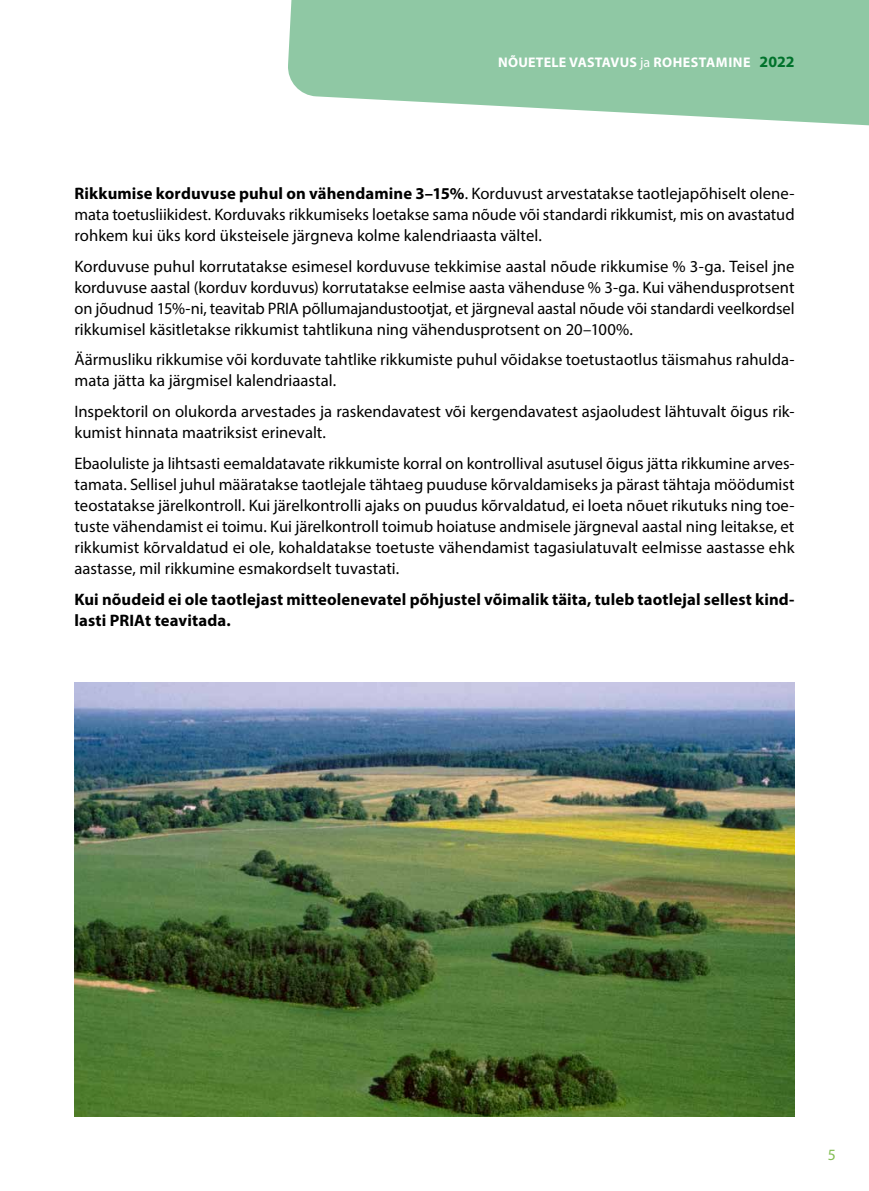
<style>
.page{position:relative;width:869px;height:1191px;background:#fff}
.page>*{position:absolute;margin:0;border:0;box-sizing:border-box;transform-origin:0 0}
.t1{font:16.62px/21px "Myriad Pro";color:#000;text-align:justify}
.t2{font:700 16.62px/21px "Myriad Pro";letter-spacing:.005em;color:#000}
.t3{font:15.75px "Myriad Pro";color:#84be54}
.t4{font:700 14px "Myriad Pro";letter-spacing:.015em;color:#fff}
.s1{font-weight:400}
.s2{font-size:15.75px;color:#00722b}
.s3{font-weight:700}
</style>
<div class="page">
<svg style="left:288px;top:0;width:580px;height:126px;background:#9dcfaf"></svg>
<img style="left:74px;top:682px;width:720px;height:434px">
<p class="t4" style="left:498px;top:53px;width:297px">NÕUETELE VASTAVUS <span class="s1">ja</span> ROHESTAMINE <span class="s2">2022</span></p>
<p class="t1" style="left:74px;top:182px;width:721px"><span class="s3">Rikkumise korduvuse puhul on vähendamine 3–15%</span>. Korduvust arvestatakse taotlejapõhiselt olene&shy;mata toetusliikidest. Korduvaks rikkumiseks loetakse sama nõude või standardi rikkumist, mis on avastatud rohkem kui üks kord üksteisele järgneva kolme kalendriaasta vältel.</p>
<p class="t1" style="left:74px;top:255px;width:721px">Korduvuse puhul korrutatakse esimesel korduvuse tekkimise aastal nõude rikkumise % 3-ga. Teisel jne korduvuse aastal (korduv korduvus) korrutatakse eelmise aasta vähenduse % 3-ga. Kui vähendusprotsent on jõudnud 15%-ni, teavitab PRIA põllumajandustootjat, et järgneval aastal nõude või standardi veelkordsel rikkumisel käsitletakse rikkumist tahtlikuna ning vähendusprotsent on 20–100%.</p>
<p class="t1" style="left:74px;top:349px;width:721px">Äärmusliku rikkumise või korduvate tahtlike rikkumiste puhul võidakse toetustaotlus täismahus rahulda&shy;mata jätta ka järgmisel kalendriaastal.</p>
<p class="t1" style="left:74px;top:401px;width:721px">Inspektoril on olukorda arvestades ja raskendavatest või kergendavatest asjaoludest lähtuvalt õigus rik&shy;kumist hinnata maatriksist erinevalt.</p>
<p class="t1" style="left:74px;top:453px;width:721px">Ebaoluliste ja lihtsasti eemaldatavate rikkumiste korral on kontrollival asutusel õigus jätta rikkumine arves&shy;tamata. Sellisel juhul määratakse taotlejale tähtaeg puuduse kõrvaldamiseks ja pärast tähtaja möödumist teostatakse järelkontroll. Kui järelkontrolli ajaks on puudus kõrvaldatud, ei loeta nõuet rikutuks ning toe&shy;tuste vähendamist ei toimu. Kui järelkontroll toimub hoiatuse andmisele järgneval aastal ning leitakse, et rikkumist kõrvaldatud ei ole, kohaldatakse toetuste vähendamist tagasiulatuvalt eelmisse aastasse ehk aastasse, mil rikkumine esmakordselt tuvastati.</p>
<p class="t2" style="left:74px;top:588px;width:721px">Kui nõudeid ei ole taotlejast mitteolenevatel põhjustel võimalik täita, tuleb taotlejal sellest kind&shy;lasti PRIAt teavitada.</p>
<p class="t3" style="left:827px;top:1144px;width:10px">5</p>
</div>
